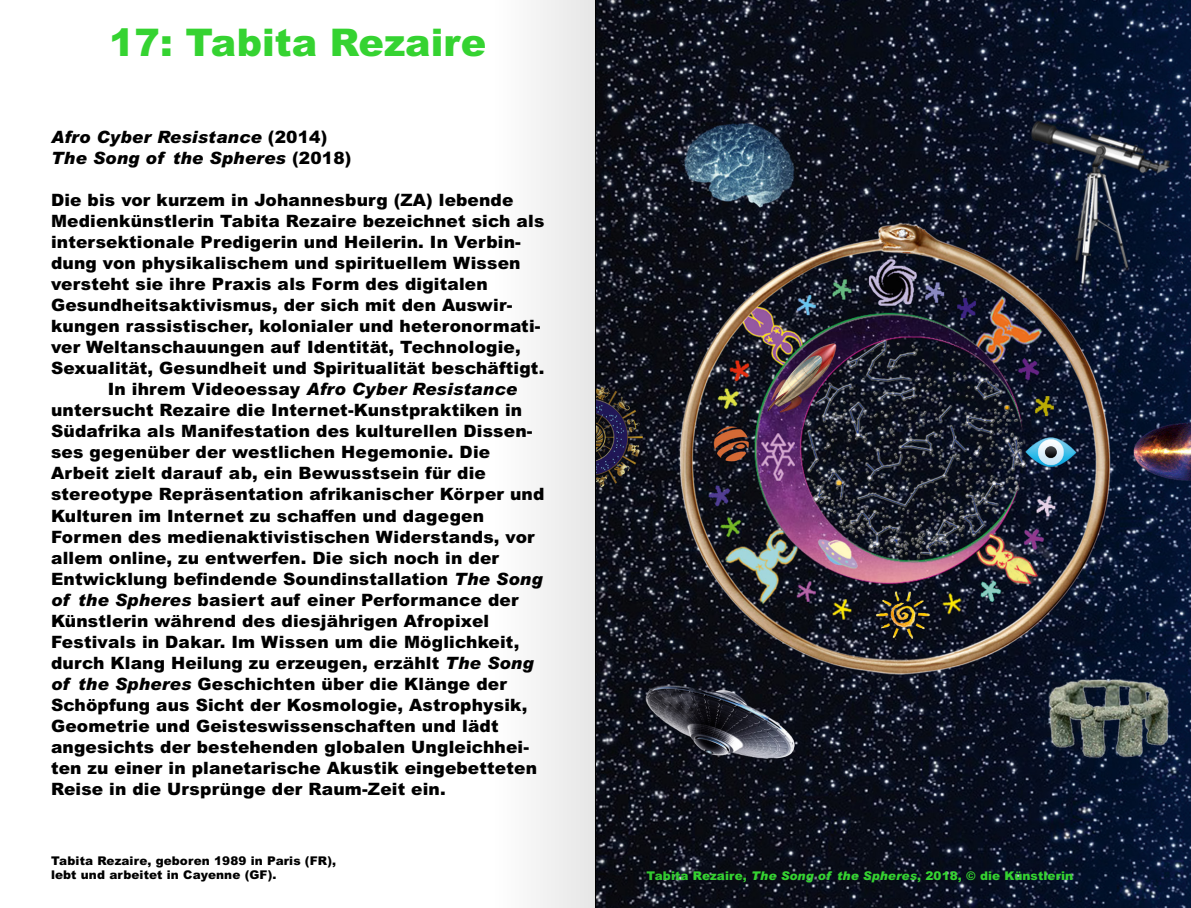
<style>
.page{position:relative;width:1191px;height:908px;background:#fff}
.page>*{position:absolute;margin:0;border:0;box-sizing:border-box;transform-origin:0 0}
.t1{font:900 38.2px "Arial MT Pro";color:#35d331}
.t2{font:900 17px "Arial MT Pro";letter-spacing:.01em;color:#000}
.t3{font:italic 900 17px/21px "Arial MT Pro";letter-spacing:.01em;color:#000}
.t4{font:900 12px/14.4px "Arial MT Pro";letter-spacing:.01em;color:#000}
.t5{font:900 12px "Arial MT Pro";letter-spacing:.01em;color:#35d331}
.s1{font-style:normal}
.s2{font-style:italic}
</style>
<div class="page">
<img style="left:757px;top:0;width:434px;height:907px">
<hr style="left:595px;top:0;width:1px;height:907px;background:#000">
<svg style="left:596px;top:0;width:161px;height:907px;background:#1e2027"></svg>
<div style="left:433px;top:0;width:161px;height:907px;background:linear-gradient(to right,#fff,#e9e9e9)"></div>
<h1 class="t1" style="left:109px;top:18px;width:379px">17: Tabita Rezaire</h1>
<p class="t3" style="left:51px;top:127px;width:302px">Afro Cyber Resistance <span class="s1">(2014)<br></span>The Song of the Spheres <span class="s1">(2018)</span></p>
<p class="t2" style="left:51px;top:189px;width:464px">Die bis vor kurzem in Johannesburg (ZA) lebende</p>
<p class="t2" style="left:51px;top:210px;width:495px">Medienkünstlerin Tabita Rezaire bezeichnet sich als</p>
<p class="t2" style="left:51px;top:231px;width:471px">intersektionale Predigerin und Heilerin. In Verbin-</p>
<p class="t2" style="left:51px;top:252px;width:471px">dung von physikalischem und spirituellem Wissen</p>
<p class="t2" style="left:51px;top:273px;width:438px">versteht sie ihre Praxis als Form des digitalen</p>
<p class="t2" style="left:51px;top:294px;width:463px">Gesundheitsaktivismus, der sich mit den Auswir-</p>
<p class="t2" style="left:51px;top:315px;width:491px">kungen rassistischer, kolonialer und heteronormati-</p>
<p class="t2" style="left:51px;top:336px;width:471px">ver Weltanschauungen auf Identität, Technologie,</p>
<p class="t2" style="left:51px;top:357px;width:495px">Sexualität, Gesundheit und Spiritualität beschäftigt.</p>
<p class="t3" style="left:108px;top:379px;width:411px"><span class="s1">In ihrem Videoessay</span> Afro Cyber Resistance</p>
<p class="t2" style="left:51px;top:399px;width:473px">untersucht Rezaire die Internet-Kunstpraktiken in</p>
<p class="t2" style="left:51px;top:420px;width:483px">Südafrika als Manifestation des kulturellen Dissen-</p>
<p class="t2" style="left:51px;top:441px;width:441px">ses gegenüber der westlichen Hegemonie. Die</p>
<p class="t2" style="left:51px;top:462px;width:436px">Arbeit zielt darauf ab, ein Bewusstsein für die</p>
<p class="t2" style="left:51px;top:483px;width:495px">stereotype Repräsentation afrikanischer Körper und</p>
<p class="t2" style="left:51px;top:504px;width:434px">Kulturen im Internet zu schaffen und dagegen</p>
<p class="t2" style="left:51px;top:525px;width:485px">Formen des medienaktivistischen Widerstands, vor</p>
<p class="t2" style="left:51px;top:546px;width:449px">allem online, zu entwerfen. Die sich noch in der</p>
<p class="t2" style="left:51px;top:567px;width:493px">Entwicklung befindende Soundinstallation <span class="s2">The Song</span></p>
<p class="t2" style="left:51px;top:588px;width:469px"><span class="s2">of the Spheres</span> basiert auf einer Performance der</p>
<p class="t2" style="left:51px;top:609px;width:439px">Künstlerin während des diesjährigen Afropixel</p>
<p class="t2" style="left:51px;top:630px;width:470px">Festivals in Dakar. Im Wissen um die Möglichkeit,</p>
<p class="t2" style="left:51px;top:651px;width:484px">durch Klang Heilung zu erzeugen, erzählt <span class="s2">The Song</span></p>
<p class="t2" style="left:51px;top:672px;width:457px"><span class="s2">of the Spheres</span> Geschichten über die Klänge der</p>
<p class="t2" style="left:51px;top:693px;width:478px">Schöpfung aus Sicht der Kosmologie, Astrophysik,</p>
<p class="t2" style="left:51px;top:714px;width:449px">Geometrie und Geisteswissenschaften und lädt</p>
<p class="t2" style="left:51px;top:735px;width:479px">angesichts der bestehenden globalen Ungleichhei-</p>
<p class="t2" style="left:51px;top:756px;width:487px">ten zu einer in planetarische Akustik eingebetteten</p>
<p class="t2" style="left:51px;top:777px;width:396px">Reise in die Ursprünge der Raum-Zeit ein.</p>
<p class="t4" style="left:51px;top:853px;width:286px">Tabita Rezaire, geboren 1989 in Paris (FR), lebt und arbeitet in Cayenne (GF).</p>
<p class="t5" style="left:646px;top:867px;width:428px">Tabita Rezaire, <span class="s2">The Song of the Spheres</span>, 2018, © die Künstlerin</p>
</div>
